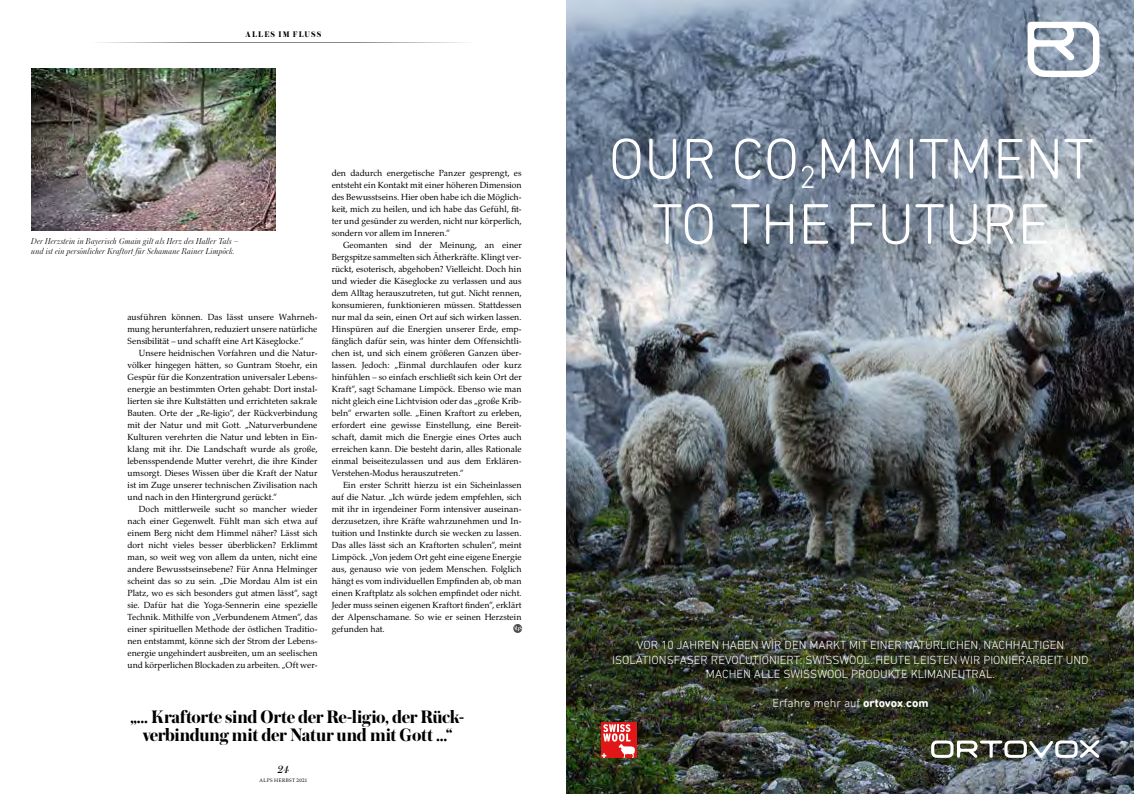
<style>
.page{position:relative;width:1134px;height:794px;background:#fff}
.page>*{position:absolute;margin:0;border:0;box-sizing:border-box;transform-origin:0 0}
.t1{font:700 19px/18px "Austin";letter-spacing:-.02em;color:#000;text-align:center}
.t2{font:300 12px/14.4px "DIN Next Rounded LT Pro";color:#fff;text-align:center}
.t3{font:italic 11px "Austin";color:#000}
.t4{font:italic 300 9px/10.5px "Austin";letter-spacing:.025em;color:#000}
.t5{font:8.8px/12px "Zapf Calligraphic 801 BT";letter-spacing:.005em;color:#000;text-align:justify}
.t6{font:700 8.5px "Austin";letter-spacing:.135em;color:#000}
.t7{font:5px "Zapf Calligraphic 801 BT";letter-spacing:.065em;color:#000}
.s1{font-family:"OVX DIN Next Rounded LT Pro Bold";font-weight:400}
</style>
<div class="page">
<svg style="left:513px;top:624px;width:9px;height:9px"></svg>
<svg style="left:99px;top:42px;width:368px;height:1px"></svg>
<img style="left:567px;top:0;width:567px;height:794px">
<div style="left:602px;top:722px;width:35px;height:36px;background:#e11617"></div>
<svg style="left:602px;top:724px;width:33px;height:34px"></svg>
<svg style="left:1027px;top:22px;width:72px;height:55px"></svg>
<img style="left:931px;top:740px;width:168px;height:18px">
<svg style="left:653px;top:203px;width:394px;height:41px;background:#98a2ae"></svg>
<svg style="left:612px;top:138px;width:481px;height:50px;background:#909baa"></svg>
<img style="left:31px;top:68px;width:244px;height:162px">
<p class="t6" style="left:246px;top:28px;width:77px">ALLES IM FLUSS</p>
<p class="t4" style="left:31px;top:235px;width:209px">Der Herzstein in Bayerisch Gmain gilt als Herz des Haller Tals – und ist ein persönlicher Kraftort für Schamane Rainer Limpöck.</p>
<p class="t5" style="left:128px;top:311px;width:191px">ausführen können. Das lässt unsere Wahrneh&shy;mung herunterfahren, reduziert unsere natürliche Sensibilität – und schafft eine Art Käseglocke.“</p>
<p class="t5" style="left:128px;top:347px;width:191px;text-indent:11px">Unsere heidnischen Vorfahren und die Natur&shy;völker hingegen hätten, so Guntram Stoehr, ein Gespür für die Konzentration universaler Lebens&shy;energie an bestimmten Orten gehabt: Dort instal&shy;lierten sie ihre Kultstätten und errichteten sakrale Bauten. Orte der „Re-ligio“, der Rückverbindung mit der Natur und mit Gott. „Naturverbundene Kulturen verehrten die Natur und lebten in Ein&shy;klang mit ihr. Die Landschaft wurde als große, lebensspendende Mutter verehrt, die ihre Kinder umsorgt. Dieses Wissen über die Kraft der Natur ist im Zuge unserer technischen Zivilisation nach und nach in den Hintergrund gerückt.“</p>
<p class="t5" style="left:128px;top:503px;width:191px;text-indent:11px">Doch mittlerweile sucht so mancher wieder nach einer Gegenwelt. Fühlt man sich etwa auf einem Berg nicht dem Himmel näher? Lässt sich dort nicht vieles besser überblicken? Erklimmt man, so weit weg von allem da unten, nicht eine andere Bewusstseinsebene? Für Anna Helminger scheint das so zu sein. „Die Mordau Alm ist ein Platz, wo es sich besonders gut atmen lässt“, sagt sie. Dafür hat die Yoga-Sennerin eine spezielle Technik. Mithilfe von „Verbundenem Atmen“, das einer spirituellen Methode der östlichen Traditio&shy;nen entstammt, könne sich der Strom der Lebens&shy;energie ungehindert ausbreiten, um an seelischen und körperlichen Blockaden zu arbeiten. „Oft wer-</p>
<p class="t5" style="left:332px;top:167px;width:191px">den dadurch energetische Panzer gesprengt, es entsteht ein Kontakt mit einer höheren Dimension des Bewusstseins. Hier oben habe ich die Möglich&shy;keit, mich zu heilen, und ich habe das Gefühl, fit&shy;ter und gesünder zu werden, nicht nur körperlich, sondern vor allem im Inneren.“</p>
<p class="t5" style="left:332px;top:239px;width:191px;text-indent:11px">Geomanten sind der Meinung, an einer Bergspitze sammelten sich Ätherkräfte. Klingt ver&shy;rückt, esoterisch, abgehoben? Vielleicht. Doch hin und wieder die Käseglocke zu verlassen und aus dem Alltag herauszutreten, tut gut. Nicht rennen, konsumieren, funktionieren müssen. Stattdessen nur mal da sein, einen Ort auf sich wirken lassen.<br>Hinspüren auf die Energien unserer Erde, emp&shy;fänglich dafür sein, was hinter dem Offensichtli&shy;chen ist, und sich einem größeren Ganzen über&shy;lassen. Jedoch: „Einmal durchlaufen oder kurz hinfühlen – so einfach erschließt sich kein Ort der Kraft“, sagt Schamane Limpöck. Ebenso wie man nicht gleich eine Lichtvision oder das „große Krib&shy;beln“ erwarten solle. „Einen Kraftort zu erleben, erfordert eine gewisse Einstellung, eine Bereit&shy;schaft, damit mich die Energie eines Ortes auch erreichen kann. Die besteht darin, alles Rationale einmal beiseitezulassen und aus dem Erklären-Verstehen-Modus herauszutreten.“</p>
<p class="t5" style="left:332px;top:479px;width:191px;text-indent:11px">Ein erster Schritt hierzu ist ein Sicheinlassen auf die Natur. „Ich würde jedem empfehlen, sich mit ihr in irgendeiner Form intensiver auseinan&shy;derzusetzen, ihre Kräfte wahrzunehmen und In&shy;tuition und Instinkte durch sie wecken zu lassen.<br>Das alles lässt sich an Kraftorten schulen“, meint Limpöck. „Von jedem Ort geht eine eigene Energie aus, genauso wie von jedem Menschen. Folglich hängt es vom individuellen Empfinden ab, ob man einen Kraftplatz als solchen empfindet oder nicht.<br>Jeder muss seinen eigenen Kraftort finden“, erklärt der Alpenschamane. So wie er seinen Herzstein gefunden hat.</p>
<h1 class="t1" style="left:130px;top:707px;width:336px">„... Kraftorte sind Orte der Re-ligio, der Rück&shy;verbindung mit der Natur und mit Gott ...“</h1>
<p class="t3" style="left:278px;top:762px;width:13px">24</p>
<p class="t7" style="left:260px;top:777px;width:49px">ALPS HERBST 2021</p>
<h2 class="t2" style="left:612px;top:637px;width:478px">VOR 10 JAHREN HABEN WIR DEN MARKT MIT EINER NATÜRLICHEN, NACHHALTIGEN<br>ISOLATIONSFASER REVOLUTIONIERT: SWISSWOOL. HEUTE LEISTEN WIR PIONIERARBEIT UND<br>MACHEN ALLE SWISSWOOL PRODUKTE KLIMANEUTRAL.</h2>
<h2 class="t2" style="left:772px;top:695px;width:158px">Erfahre mehr auf <span class="s1">ortovox.com</span></h2>
</div>
